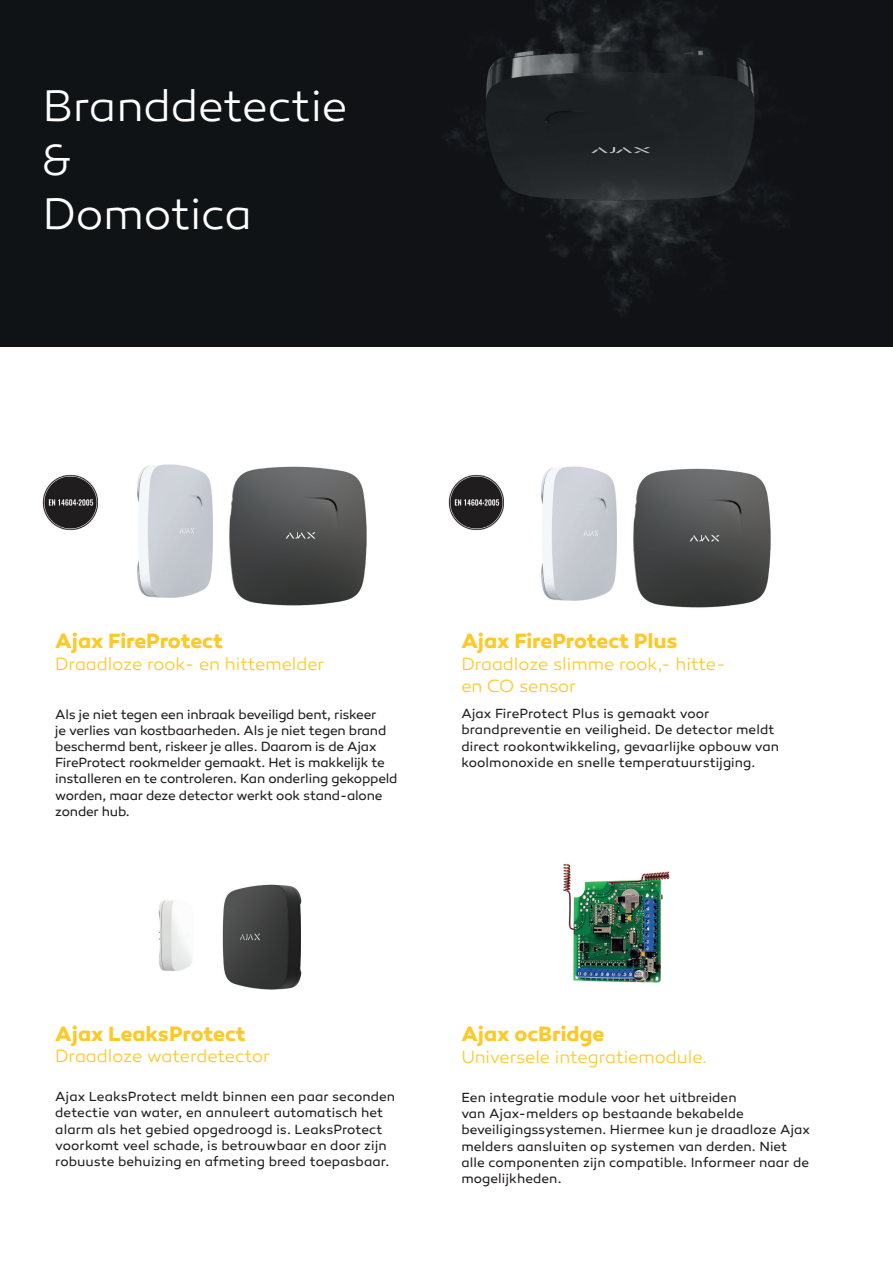
<style>
.page{position:relative;width:893px;height:1263px;background:#fff}
.page>*{position:absolute;margin:0;border:0;box-sizing:border-box;transform-origin:0 0}
.t1{font:300 45px/54px "Canaro";letter-spacing:-.005em;color:#fff}
.t2{font:700 21px "Canaro";color:#fec827}
.t3{font:300 18px/21.6px "Canaro";letter-spacing:-.005em;color:#fec827}
.t4{font:13.5px/16.2px "Canaro";letter-spacing:.005em;color:#231f20}
.t5{font:13.5px/16.2px "Canaro";letter-spacing:-.015em;color:#231f20}
</style>
<div class="page">
<img style="left:0;top:0;width:893px;height:347px">
<img style="left:222px;top:884px;width:80px;height:106px">
<img style="left:563px;top:863px;width:107px;height:120px">
<img style="left:158px;top:900px;width:34px;height:71px">
<img style="left:229px;top:466px;width:138px;height:140px">
<img style="left:633px;top:468px;width:138px;height:140px">
<img style="left:137px;top:464px;width:76px;height:134px">
<img style="left:541px;top:466px;width:76px;height:135px">
<img style="left:43px;top:475px;width:55px;height:55px">
<img style="left:449px;top:475px;width:55px;height:55px">
<h1 class="t1" style="left:43px;top:80px;width:306px">Branddetectie &amp;<br>Domotica</h1>
<h2 class="t2" style="left:55px;top:628px;width:169px">Ajax FireProtect</h2>
<h3 class="t3" style="left:55px;top:653px;width:271px">Draadloze rook- en hittemelder</h3>
<p class="t5" style="left:55px;top:706px;width:344px">Als je niet tegen een inbraak beveiligd bent, riskeer<br>je verlies van kostbaarheden. Als je niet tegen brand beschermd bent, riskeer je alles. Daarom is de Ajax FireProtect rookmelder gemaakt. Het is makkelijk te installeren en te controleren. Kan onderling gekoppeld worden, maar deze detector werkt ook stand-alone zonder hub.</p>
<h2 class="t2" style="left:461px;top:628px;width:218px">Ajax FireProtect Plus</h2>
<h3 class="t3" style="left:461px;top:653px;width:266px">Draadloze slimme rook,- hitte&shy;en CO sensor</h3>
<p class="t4" style="left:461px;top:706px;width:319px">Ajax FireProtect Plus is gemaakt voor brandpreventie en veiligheid. De detector meldt direct rookontwikkeling, gevaarlijke opbouw van koolmonoxide en snelle temperatuurstijging.</p>
<h2 class="t2" style="left:55px;top:1020px;width:192px">Ajax LeaksProtect</h2>
<h3 class="t3" style="left:55px;top:1046px;width:216px">Draadloze waterdetector</h3>
<p class="t4" style="left:55px;top:1088px;width:341px">Ajax LeaksProtect meldt binnen een paar seconden detectie van water, en annuleert automatisch het alarm als het gebied opgedroogd is. LeaksProtect voorkomt veel schade, is betrouwbaar en door zijn robuuste behuizing en afmeting breed toepasbaar.</p>
<h2 class="t2" style="left:461px;top:1020px;width:145px">Ajax ocBridge</h2>
<h3 class="t3" style="left:461px;top:1047px;width:247px">Universele integratiemodule.</h3>
<p class="t4" style="left:461px;top:1089px;width:350px">Een integratie module voor het uitbreiden<br>van Ajax-melders op bestaande bekabelde beveiligingssystemen. Hiermee kun je draadloze Ajax melders aansluiten op systemen van derden. Niet alle componenten zijn compatible. Informeer naar de mogelijkheden.</p>
</div>
